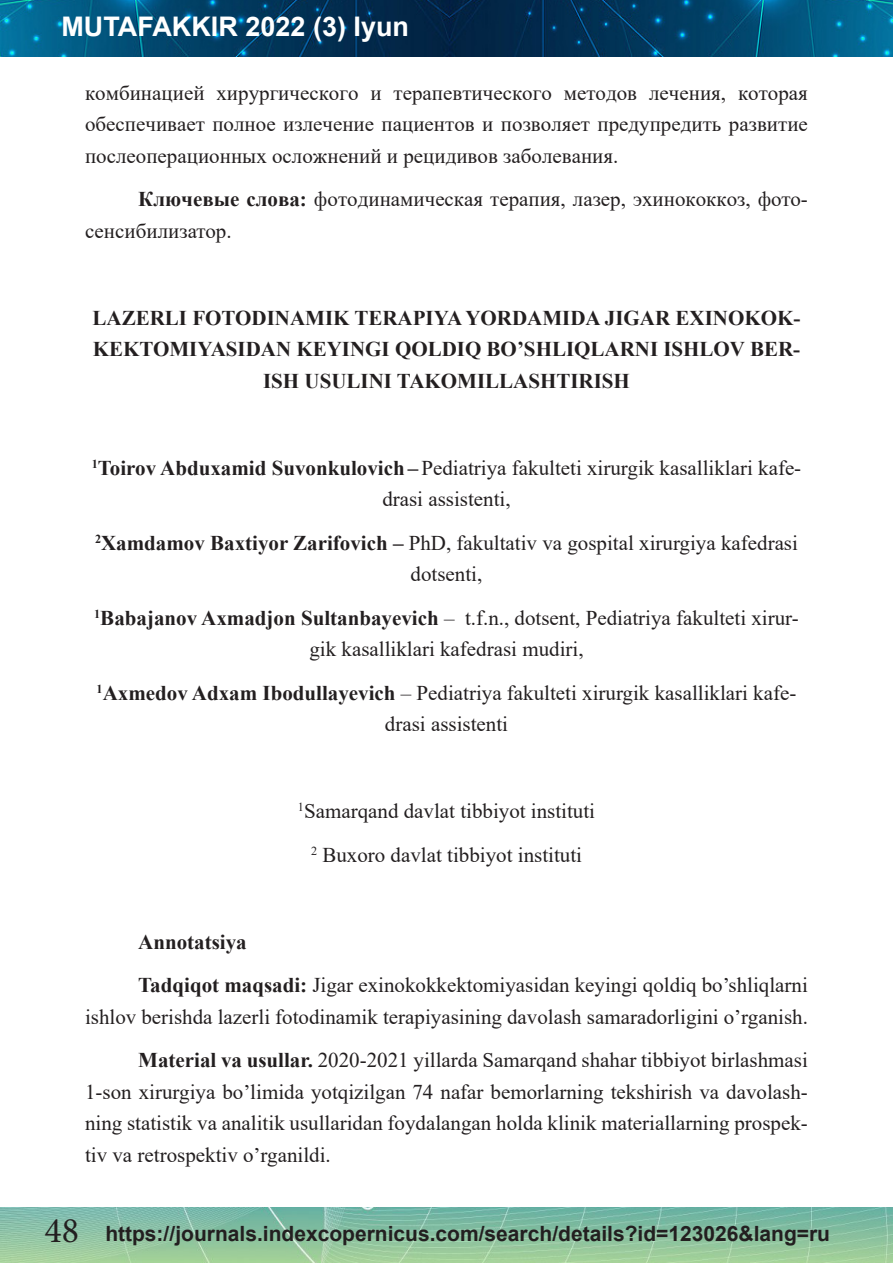
<style>
.page{position:relative;width:893px;height:1263px;background:#fff}
.page>*{position:absolute;margin:0;border:0;box-sizing:border-box;transform-origin:0 0}
.t1{font:700 27px "Arial";color:#fff}
.t2{font:21px/31.5px "Times New Roman";color:#231f20;text-align:center}
.t3{font:700 21px/31.5px "Times New Roman";color:#231f20;text-align:center}
.t4{font:700 21px "Arial";color:#231f20}
.s1{font-weight:700}
.s2{font-family:"Minion Pro";font-weight:400;font-size:36px}
</style>
<div class="page">
<img style="left:0;top:1207px;width:893px;height:56px">
<img style="left:0;top:0;width:893px;height:56px">
<p class="t1" style="left:61px;top:8px;width:349px">MUTAFAKKIR 2022 (3) Iyun</p>
<p class="t2" style="left:85px;top:76px;width:724px;text-align:justify">комбинацией хирургического и терапевтического методов лечения, которая обеспечивает полное излечение пациентов и позволяет предупредить развитие послеоперационных осложнений и рецидивов заболевания.</p>
<p class="t2" style="left:85px;top:183px;width:724px;text-align:left;text-indent:53px"><span class="s1">Ключевые слова:</span> фотодинамическая терапия, лазер, эхинококкоз, фото&shy;сенсибилизатор.</p>
<p class="t3" style="left:93px;top:301px;width:709px">LAZERLI FOTODINAMIK TERAPIYA YORDAMIDA JIGAR EXINOKOK-<br>KEKTOMIYASIDAN KEYINGI QOLDIQ BO’SHLIQLARNI ISHLOV BER-<br>ISH USULINI TAKOMILLASHTIRISH</p>
<p class="t2" style="left:92px;top:451px;width:711px"><sup>1</sup><span class="s1">Toirov Abduxamid Suvonkulovich –</span> Pediatriya fakulteti xirurgik kasalliklari kafe&shy;drasi assistenti,</p>
<p class="t2" style="left:95px;top:526px;width:704px"><sup>2</sup><span class="s1">Xamdamov Baxtiyor Zarifovich –</span> PhD, fakultativ va gospital xirurgiya kafedrasi dotsenti,</p>
<p class="t2" style="left:94px;top:601px;width:706px"><sup>1</sup><span class="s1">Babajanov Axmadjon Sultanbayevich</span> – t.f.n., dotsent, Pediatriya fakulteti xirur&shy;gik kasalliklari kafedrasi mudiri,</p>
<p class="t2" style="left:97px;top:676px;width:701px"><sup>1</sup><span class="s1">Axmedov Adxam Ibodullayevich</span> – Pediatriya fakulteti xirurgik kasalliklari kafe&shy;drasi assistenti</p>
<p class="t2" style="left:298px;top:795px;width:299px"><sup>1</sup>Samarqand davlat tibbiyot instituti</p>
<p class="t2" style="left:311px;top:838px;width:272px"><sup>2</sup> Buxoro davlat tibbiyot instituti</p>
<p class="t3" style="left:138px;top:925px;width:110px">Annotatsiya</p>
<p class="t2" style="left:85px;top:969px;width:724px;text-align:right"><span class="s1">Tadqiqot maqsadi:</span> Jigar exinokokkektomiyasidan keyingi qoldiq bo’shliqlarni ishlov berishda lazerli fotodinamik terapiyasining davolash samaradorligini o’rganish.</p>
<p class="t2" style="left:85px;top:1044px;width:724px;text-align:justify;text-indent:53px"><span class="s1">Material va usullar.</span> 2020-2021 yillarda Samarqand shahar tibbiyot birlashmasi 1-son xirurgiya bo’limida yotqizilgan 74 nafar bemorlarning tekshirish va davolash&shy;ning statistik va analitik usullaridan foydalangan holda klinik materiallarning prospek&shy;tiv va retrospektiv o’rganildi.</p>
<p class="t4" style="left:45px;top:1218px;width:787px"><span class="s2">48</span> https://journals.indexcopernicus.com/search/details?id=123026&amp;lang=ru</p>
</div>
